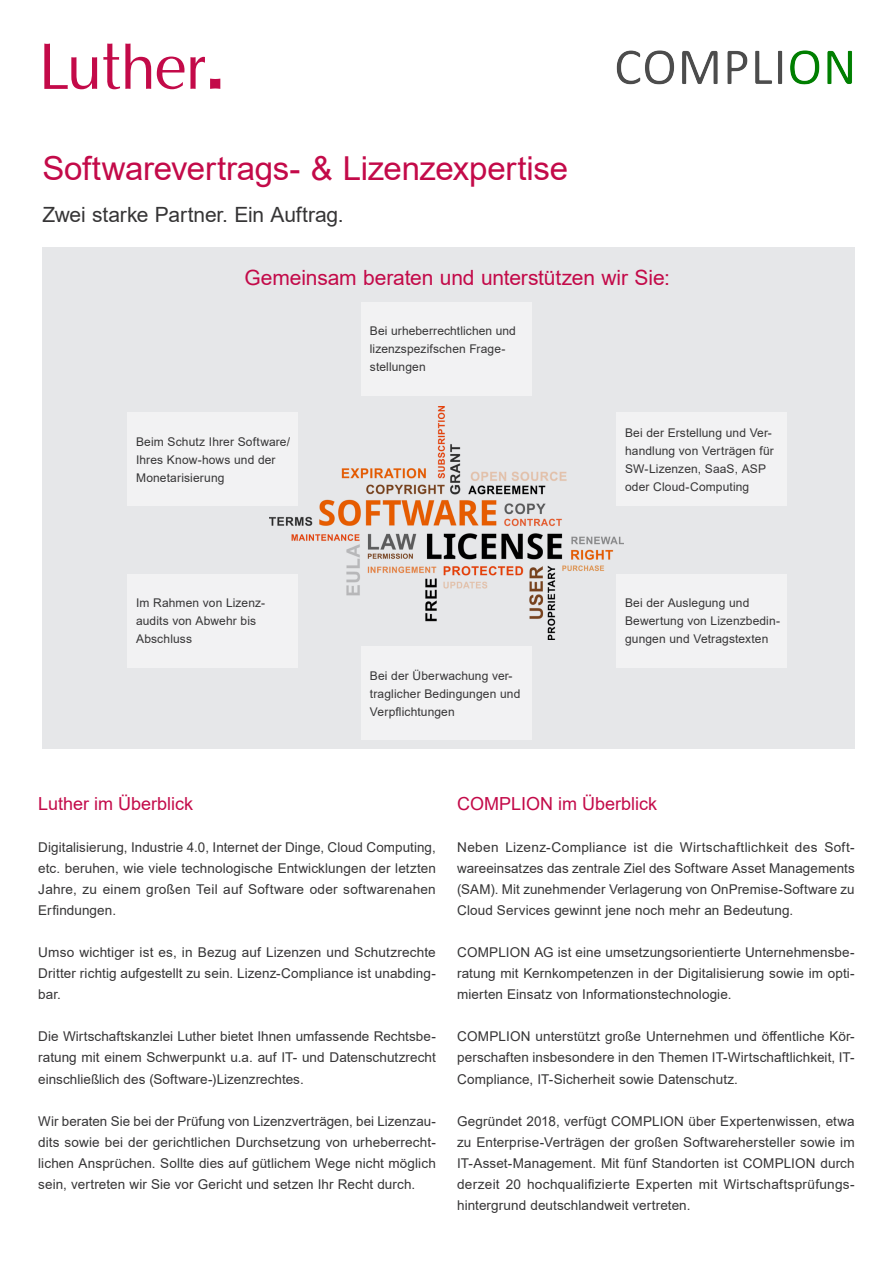
<style>
.page{position:relative;width:893px;height:1263px;background:#fff}
.page>*{position:absolute;margin:0;border:0;box-sizing:border-box;transform-origin:0 0}
._24_29_LU_Rot{font:33px "Arial";letter-spacing:-.01em;color:#c30a49}
._14_18_LU_Grau_-_Bl{font:21px "Arial";letter-spacing:-.005em;color:#c30a49}
._14_18_LU_Grau_-_Bl-2{font:21px "Arial";letter-spacing:-.005em;color:#363536}
._12_12_LU_Rot_-_Fla{font:18px "Arial";color:#c30a49}
._9_13__LU_Grau_-_Bl{font:13.5px/21px "Arial";letter-spacing:.005em;color:#363536;text-align:justify}
._8_12_LU_Grau_-_Fla{font:12px/18px "Arial";letter-spacing:.01em;color:#363536}
</style>
<div class="page">
<div style="left:42px;top:247px;width:813px;height:501px;background:#e6e7e9"></div>
<img style="left:269px;top:407px;width:355px;height:233px">
<div style="left:361px;top:302px;width:170px;height:93px;background:#f2f2f3"></div>
<div style="left:617px;top:412px;width:170px;height:94px;background:#f2f2f3"></div>
<div style="left:617px;top:574px;width:170px;height:94px;background:#f2f2f3"></div>
<div style="left:361px;top:646px;width:170px;height:94px;background:#f2f2f3"></div>
<div style="left:128px;top:574px;width:170px;height:94px;background:#f2f2f3"></div>
<div style="left:128px;top:412px;width:170px;height:94px;background:#f2f2f3"></div>
<svg style="left:157px;top:57px;width:27px;height:32px"></svg>
<svg style="left:44px;top:44px;width:53px;height:45px"></svg>
<svg style="left:103px;top:44px;width:48px;height:45px"></svg>
<svg style="left:190px;top:57px;width:30px;height:32px"></svg>
<img style="left:616px;top:50px;width:236px;height:35px">
<p class="_24_29_LU_Rot" style="left:42px;top:146px;width:527px">Softwarevertrags- &amp; Lizenzexpertise</p>
<p class="_14_18_LU_Grau_-_Bl-2" style="left:42px;top:201px;width:303px">Zwei starke Partner. Ein Auftrag.</p>
<p class="_14_18_LU_Grau_-_Bl" style="left:244px;top:264px;width:427px">Gemeinsam beraten und unterstützen wir Sie:</p>
<p class="_8_12_LU_Grau_-_Fla" style="left:136px;top:432px;width:156px">Beim Schutz Ihrer Software/<br>Ihres Know-hows und der<br>Monetarisierung</p>
<p class="_8_12_LU_Grau_-_Fla" style="left:136px;top:594px;width:130px">Im Rahmen von Lizenz&shy;audits von Abwehr bis<br>Abschluss</p>
<p class="_8_12_LU_Grau_-_Fla" style="left:370px;top:322px;width:147px">Bei urheberrechtlichen und lizenzspezifschen Frage&shy;stellungen</p>
<p class="_8_12_LU_Grau_-_Fla" style="left:370px;top:666px;width:152px">Bei der Überwachung ver&shy;traglicher Bedingungen und<br>Verpflichtungen</p>
<p class="_8_12_LU_Grau_-_Fla" style="left:625px;top:423px;width:150px">Bei der Erstellung und Ver&shy;handlung von Verträgen für<br>SW-Lizenzen, SaaS, ASP oder Cloud-Computing</p>
<p class="_8_12_LU_Grau_-_Fla" style="left:625px;top:594px;width:157px">Bei der Auslegung und<br>Bewertung von Lizenzbedin&shy;gungen und Vetragstexten</p>
<p class="_12_12_LU_Rot_-_Fla" style="left:38px;top:792px;width:157px">Luther im Überblick</p>
<p class="_9_13__LU_Grau_-_Bl" style="left:38px;top:837px;width:399px">Digitalisierung, Industrie 4.0, Internet der Dinge, Cloud Computing, etc. beruhen, wie viele technologische Entwicklungen der letzten Jahre, zu einem großen Teil auf Software oder softwarenahen Erfin-dungen.</p>
<p class="_9_13__LU_Grau_-_Bl" style="left:38px;top:942px;width:399px">Umso wichtiger ist es, in Bezug auf Lizenzen und Schutzrechte Dritter richtig aufgestellt zu sein. Lizenz-Compliance ist unabding&shy;bar.</p>
<p class="_9_13__LU_Grau_-_Bl" style="left:38px;top:1026px;width:399px">Die Wirtschaftskanzlei Luther bietet Ihnen umfassende Rechtsbe&shy;ratung mit einem Schwerpunkt u.a. auf IT- und Datenschutzrecht einschließlich des (Software-)Lizenzrechtes.</p>
<p class="_9_13__LU_Grau_-_Bl" style="left:38px;top:1110px;width:399px">Wir beraten Sie bei der Prüfung von Lizenzverträgen, bei Lizenzau&shy;dits sowie bei der gerichtlichen Durchsetzung von urheberrecht&shy;lichen Ansprüchen. Sollte dies auf gütlichem Wege nicht möglich sein, vertreten wir Sie vor Gericht und setzen Ihr Recht durch.</p>
<p class="_12_12_LU_Rot_-_Fla" style="left:457px;top:792px;width:202px">COMPLION im Überblick</p>
<p class="_9_13__LU_Grau_-_Bl" style="left:457px;top:837px;width:399px">Neben Lizenz-Compliance ist die Wirtschaftlichkeit des Soft&shy;wareeinsatzes das zentrale Ziel des Software Asset Managements (SAM). Mit zunehmender Verlagerung von OnPremise-Software zu Cloud Services gewinnt jene noch mehr an Bedeutung.</p>
<p class="_9_13__LU_Grau_-_Bl" style="left:457px;top:942px;width:399px">COMPLION AG ist eine umsetzungsorientierte Unternehmensbe&shy;ratung mit Kernkompetenzen in der Digitalisierung sowie im opti&shy;mierten Einsatz von Informationstechnologie.</p>
<p class="_9_13__LU_Grau_-_Bl" style="left:457px;top:1026px;width:399px">COMPLION unterstützt große Unternehmen und öffentliche Kör&shy;perschaften insbesondere in den Themen IT-Wirtschaftlichkeit, IT-Compliance, IT-Sicherheit sowie Datenschutz.</p>
<p class="_9_13__LU_Grau_-_Bl" style="left:457px;top:1110px;width:399px">Gegründet 2018, verfügt COMPLION über Expertenwissen, etwa zu Enterprise-Verträgen der großen Softwarehersteller sowie im IT-Asset-Management. Mit fünf Standorten ist COMPLION durch derzeit 20 hochqualifizierte Experten mit Wirtschaftsprüfungs&shy;hintergrund deutschlandweit vertreten.</p>
</div>
